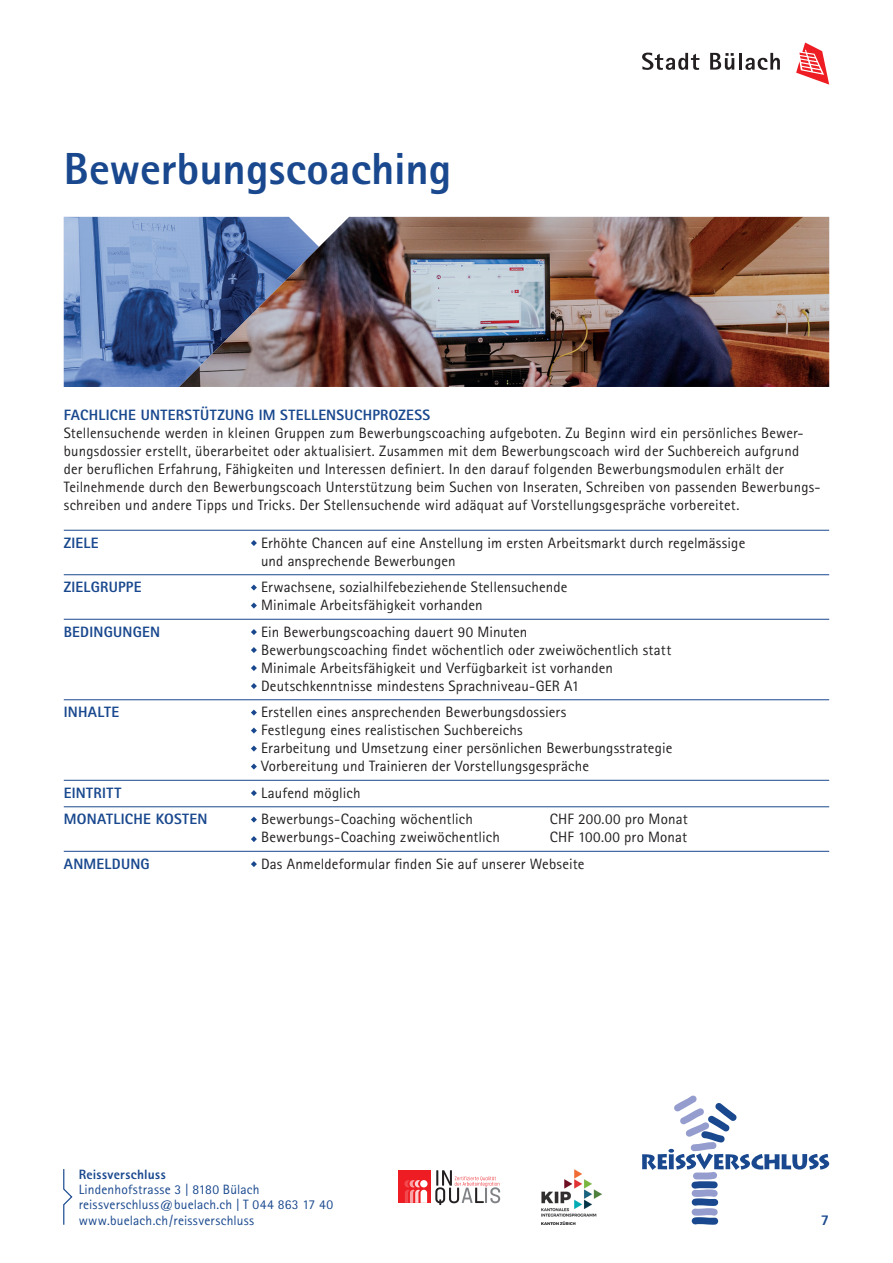
<style>
.page{position:relative;width:893px;height:1263px;background:#fff}
.page>*{position:absolute;margin:0;border:0;box-sizing:border-box;transform-origin:0 0}
.Titel{font:800 45px "Rotis Sans Serif";color:#19488e}
.Fliesstext{font:15px/18px "Rotis Sans Serif";letter-spacing:.01em;color:#231f20}
.Fliesstext_Abstand_d{font:15px "Rotis Sans Serif";letter-spacing:.01em;color:#231f20}
.Fliesstext-2{font:800 15px "Rotis Sans Serif";letter-spacing:.015em;color:#19488e}
.t1{font:13.5px/15.3px "Rotis Sans Serif";letter-spacing:.015em;color:#19488e}
.t2{font:800 13.5px "Rotis Sans Serif";letter-spacing:.02em;color:#19488e}
</style>
<div class="page">
<svg style="left:642px;top:53px;width:57px;height:17px"></svg>
<svg style="left:710px;top:53px;width:24px;height:17px"></svg>
<hr style="left:739px;top:53px;width:3px;height:17px;background:#231f20">
<svg style="left:745px;top:53px;width:35px;height:17px"></svg>
<svg style="left:796px;top:43px;width:33px;height:42px"></svg>
<svg style="left:642px;top:1095px;width:187px;height:130px"></svg>
<svg style="left:435px;top:1170px;width:65px;height:35px"></svg>
<div style="left:398px;top:1170px;width:33px;height:33px;background:#ee1d23"></div>
<svg style="left:404px;top:1180px;width:23px;height:23px"></svg>
<svg style="left:63px;top:1169px;width:10px;height:56px"></svg>
<img style="left:541px;top:1169px;width:61px;height:56px">
<img style="left:64px;top:217px;width:115px;height:170px">
<hr style="left:64px;top:530px;width:765px;height:1px;background:#19488e">
<hr style="left:64px;top:574px;width:765px;height:1px;background:#19488e">
<hr style="left:64px;top:619px;width:765px;height:1px;background:#19488e">
<hr style="left:64px;top:699px;width:765px;height:1px;background:#19488e">
<hr style="left:64px;top:780px;width:765px;height:1px;background:#19488e">
<hr style="left:64px;top:806px;width:765px;height:1px;background:#19488e">
<hr style="left:64px;top:851px;width:765px;height:1px;background:#19488e">
<svg style="left:251px;top:540px;width:6px;height:6px"></svg>
<svg style="left:251px;top:584px;width:6px;height:6px"></svg>
<svg style="left:251px;top:602px;width:6px;height:6px"></svg>
<svg style="left:251px;top:629px;width:6px;height:6px"></svg>
<svg style="left:251px;top:647px;width:6px;height:6px"></svg>
<svg style="left:251px;top:665px;width:6px;height:6px"></svg>
<svg style="left:251px;top:683px;width:6px;height:6px"></svg>
<svg style="left:251px;top:709px;width:6px;height:6px"></svg>
<svg style="left:251px;top:727px;width:6px;height:6px"></svg>
<svg style="left:251px;top:745px;width:6px;height:6px"></svg>
<svg style="left:251px;top:763px;width:6px;height:6px"></svg>
<svg style="left:251px;top:790px;width:6px;height:6px"></svg>
<svg style="left:251px;top:816px;width:6px;height:6px"></svg>
<svg style="left:251px;top:836px;width:6px;height:6px"></svg>
<svg style="left:251px;top:861px;width:6px;height:6px"></svg>
<img style="left:179px;top:217px;width:650px;height:170px">
<p class="Titel" style="left:64px;top:140px;width:389px">Bewerbungscoaching</p>
<p class="Fliesstext-2" style="left:64px;top:405px;width:368px">FACHLICHE UNTERSTÜTZUNG IM STELLENSUCHPROZESS</p>
<p class="Fliesstext" style="left:64px;top:424px;width:758px">Stellensuchende werden in kleinen Gruppen zum Bewerbungscoaching aufgeboten. Zu Beginn wird ein persönliches Bewer&shy;bungsdossier erstellt, überarbeitet oder aktualisiert. Zusammen mit dem Bewerbungscoach wird der Suchbereich aufgrund der beruflichen Erfahrung, Fähigkeiten und Interessen definiert. In den darauf folgenden Bewerbungsmodulen erhält der Teilnehmende durch den Bewerbungscoach Unterstützung beim Suchen von Inseraten, Schreiben von passenden Bewerbungs&shy;schreiben und andere Tipps und Tricks. Der Stellensuchende wird adäquat auf Vorstellungsgespräche vorbereitet.</p>
<p class="Fliesstext-2" style="left:64px;top:533px;width:36px">ZIELE</p>
<p class="Fliesstext" style="left:261px;top:533px;width:486px">Erhöhte Chancen auf eine Anstellung im ersten Arbeitsmarkt durch regelmässige und ansprechende Bewerbungen</p>
<p class="Fliesstext-2" style="left:64px;top:577px;width:79px">ZIELGRUPPE</p>
<p class="Fliesstext" style="left:261px;top:578px;width:308px">Erwachsene, sozialhilfebeziehende Stellensuchende</p>
<p class="Fliesstext_Abstand_d" style="left:261px;top:596px;width:223px">Minimale Arbeitsfähigkeit vorhanden</p>
<p class="Fliesstext-2" style="left:64px;top:622px;width:98px">BEDINGUNGEN</p>
<p class="Fliesstext" style="left:261px;top:622px;width:268px">Ein Bewerbungscoaching dauert 90 Minuten</p>
<p class="Fliesstext" style="left:261px;top:640px;width:412px">Bewerbungscoaching findet wöchentlich oder zweiwöchentlich statt</p>
<p class="Fliesstext" style="left:261px;top:658px;width:353px">Minimale Arbeitsfähigkeit und Verfügbarkeit ist vorhanden</p>
<p class="Fliesstext_Abstand_d" style="left:261px;top:677px;width:320px">Deutschkenntnisse mindestens Sprachniveau-GER A1</p>
<p class="Fliesstext-2" style="left:64px;top:702px;width:57px">INHALTE</p>
<p class="Fliesstext" style="left:261px;top:703px;width:307px">Erstellen eines ansprechenden Bewerbungsdossiers</p>
<p class="Fliesstext" style="left:261px;top:721px;width:263px">Festlegung eines realistischen Suchbereichs</p>
<p class="Fliesstext" style="left:261px;top:739px;width:413px">Erarbeitung und Umsetzung einer persönlichen Bewerbungsstrategie</p>
<p class="Fliesstext_Abstand_d" style="left:261px;top:757px;width:329px">Vorbereitung und Trainieren der Vorstellungsgespräche</p>
<p class="Fliesstext-2" style="left:64px;top:783px;width:59px">EINTRITT</p>
<p class="Fliesstext" style="left:261px;top:783px;width:101px">Laufend möglich</p>
<p class="Fliesstext-2" style="left:64px;top:809px;width:145px">MONATLICHE KOSTEN</p>
<p class="Fliesstext" style="left:261px;top:810px;width:213px">Bewerbungs-Coaching wöchentlich</p>
<p class="Fliesstext" style="left:550px;top:810px;width:139px">CHF 200.00 pro Monat</p>
<p class="Fliesstext_Abstand_d" style="left:261px;top:828px;width:240px">Bewerbungs-Coaching zweiwöchentlich</p>
<p class="Fliesstext_Abstand_d" style="left:550px;top:828px;width:139px">CHF 100.00 pro Monat</p>
<p class="Fliesstext-2" style="left:64px;top:854px;width:88px">ANMELDUNG</p>
<p class="Fliesstext" style="left:261px;top:854px;width:325px">Das Anmeldeformular finden Sie auf unserer Webseite</p>
<p class="t2" style="left:79px;top:1166px;width:88px">Reissverschluss</p>
<p class="t1" style="left:79px;top:1182px;width:256px">Lindenhofstrasse 3 | 8180 Bülach reissverschluss@buelach.ch | T 044 863 17 40 www.buelach.ch/reissverschluss</p>
<p class="Fliesstext-2" style="left:821px;top:1210px;width:10px">7</p>
</div>
